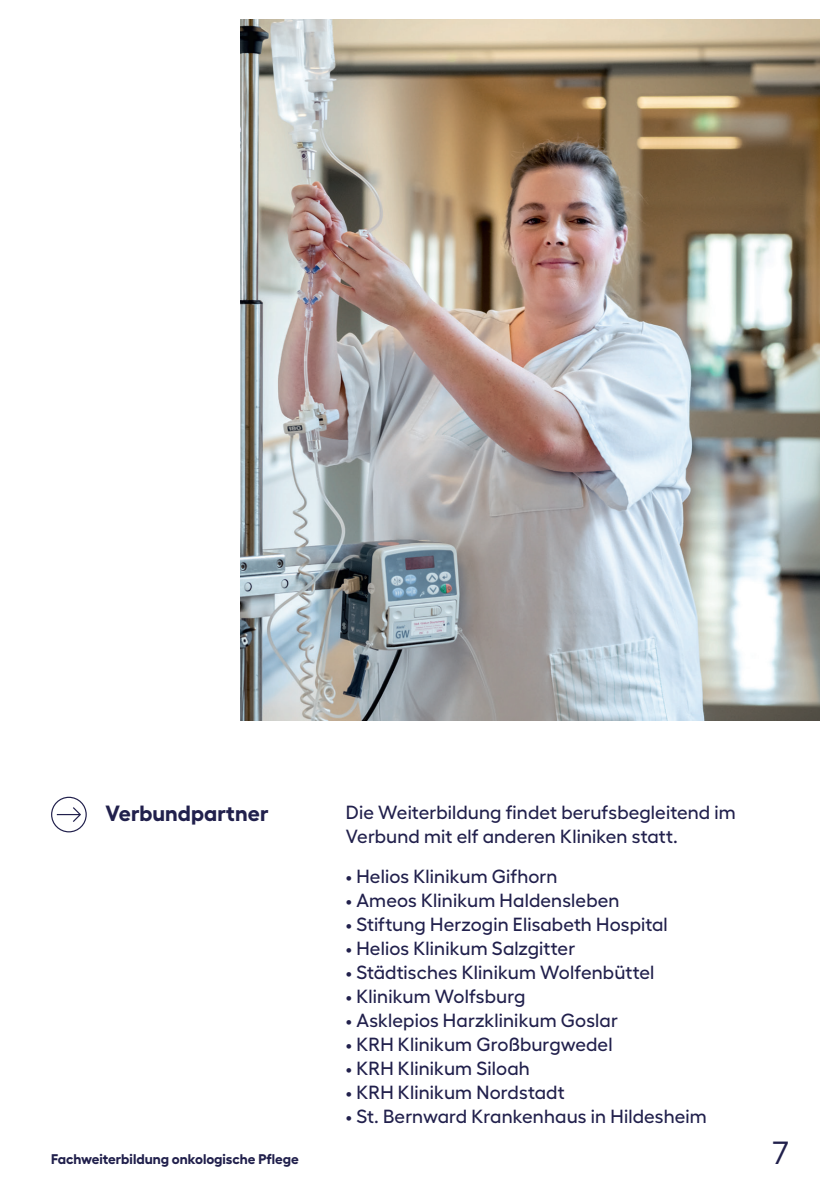
<style>
.page{position:relative;width:840px;height:1191px;background:#fff}
.page>*{position:absolute;margin:0;border:0;box-sizing:border-box;transform-origin:0 0}
.t1{font:32px "Hellix";color:#21204c}
.t2{font:700 22px "Hellix";letter-spacing:.005em;color:#21204c}
.t3{font:500 19px/24px "Hellix";letter-spacing:.005em;color:#21204c}
.t4{font:700 14px "Hellix";color:#21204c}
</style>
<div class="page">
<svg style="left:51px;top:796px;width:36px;height:36px"></svg>
<img style="left:241px;top:19px;width:577px;height:701px">
<p class="t2" style="left:105px;top:795px;width:164px">Verbundpartner</p>
<p class="t4" style="left:51px;top:1147px;width:249px">Fachweiterbildung onkologische Pflege</p>
<p class="t3" style="left:346px;top:798px;width:391px">Die Weiterbildung findet berufsbegleitend im<br>Verbund mit elf anderen Kliniken statt.</p>
<p class="t3" style="left:346px;top:862px;width:213px">• Helios Klinikum Gifhorn</p>
<p class="t3" style="left:346px;top:886px;width:275px">• Ameos Klinikum Haldensleben</p>
<p class="t3" style="left:346px;top:910px;width:323px">• Stiftung Herzogin Elisabeth Hospital</p>
<p class="t3" style="left:346px;top:934px;width:231px">• Helios Klinikum Salzgitter</p>
<p class="t3" style="left:346px;top:958px;width:310px">• Städtisches Klinikum Wolfenbüttel</p>
<p class="t3" style="left:346px;top:982px;width:181px">• Klinikum Wolfsburg</p>
<p class="t3" style="left:346px;top:1006px;width:273px">• Asklepios Harzklinikum Goslar</p>
<p class="t3" style="left:346px;top:1030px;width:268px">• KRH Klinikum Großburgwedel</p>
<p class="t3" style="left:346px;top:1054px;width:185px">• KRH Klinikum Siloah</p>
<p class="t3" style="left:346px;top:1078px;width:220px">• KRH Klinikum Nordstadt</p>
<p class="t3" style="left:346px;top:1102px;width:362px">• St. Bernward Krankenhaus in Hildesheim</p>
<h1 class="t1" style="left:772px;top:1127px;width:17px">7</h1>
</div>
